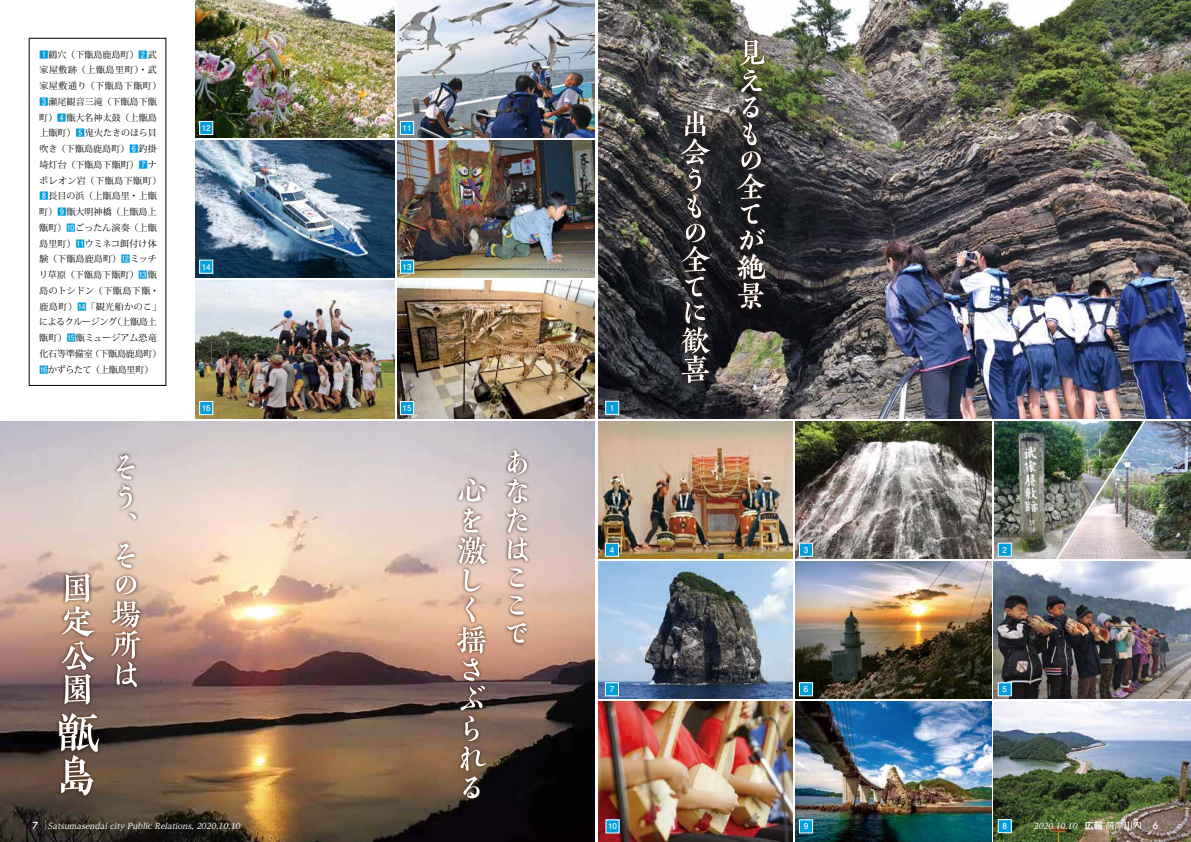
<style>
.page{position:relative;width:1191px;height:842px;background:#fff}
.page>*{position:absolute;margin:0;border:0;box-sizing:border-box;transform-origin:0 0}
.t1{font:500 9.5px "Futura";color:#fff}
.t2{font:9px/15.7px "Koz Min Pro";letter-spacing:.01em;color:#000}
.t3{font:italic 500 8px "UD Reimin Pr 6";color:#fff}
.t4{font:700 8px "Futo Go B101 Pr 6 N";color:#fff}
.s1{font-family:"Futo Go B101 Pr 6 N";font-weight:700;font-size:8.9px;color:#009dda}
.s2{font-family:"Futura";font-style:normal;font-size:9.5px}
.s3{font-family:"UD Shin Go Pro De";font-weight:700;font-style:normal;font-size:9px}
</style>
<div class="page">
<img style="left:0;top:421px;width:595px;height:421px">
<img style="left:397px;top:0;width:198px;height:138px">
<img style="left:397px;top:141px;width:198px;height:136px">
<img style="left:397px;top:280px;width:198px;height:138px">
<img style="left:196px;top:0;width:198px;height:138px">
<img style="left:196px;top:141px;width:198px;height:136px">
<img style="left:196px;top:280px;width:198px;height:138px">
<svg style="left:503px;top:447px;width:28px;height:199px;background:#d6bcb2"></svg>
<svg style="left:507px;top:450px;width:21px;height:193px;background:#d1bcb3"></svg>
<svg style="left:453px;top:475px;width:37px;height:327px;background:#a98e82"></svg>
<svg style="left:456px;top:479px;width:31px;height:319px;background:#b49b8f"></svg>
<svg style="left:55px;top:570px;width:47px;height:229px;background:#866b60"></svg>
<svg style="left:59px;top:573px;width:40px;height:222px"></svg>
<svg style="left:108px;top:451px;width:36px;height:239px;background:#c5aca1"></svg>
<svg style="left:111px;top:455px;width:29px;height:232px;background:#c9b4a9"></svg>
<div style="left:400px;top:121px;width:13px;height:14px;background:#009dda"></div>
<div style="left:400px;top:121px;width:14px;height:14px;border:1px solid #fff"></div>
<div style="left:200px;top:121px;width:13px;height:14px;background:#009dda"></div>
<div style="left:199px;top:121px;width:14px;height:14px;border:1px solid #fff"></div>
<div style="left:400px;top:260px;width:13px;height:13px;background:#009dda"></div>
<div style="left:400px;top:260px;width:14px;height:13px;border:1px solid #fff"></div>
<div style="left:200px;top:260px;width:13px;height:13px;background:#009dda"></div>
<div style="left:199px;top:260px;width:14px;height:13px;border:1px solid #fff"></div>
<div style="left:400px;top:401px;width:13px;height:14px;background:#009dda"></div>
<div style="left:400px;top:401px;width:14px;height:14px;border:1px solid #fff"></div>
<div style="left:200px;top:401px;width:13px;height:14px;background:#009dda"></div>
<div style="left:199px;top:401px;width:14px;height:14px;border:1px solid #fff"></div>
<img style="left:598px;top:0;width:593px;height:418px">
<img style="left:795px;top:421px;width:196px;height:138px">
<img style="left:994px;top:421px;width:63px;height:138px">
<img style="left:1057px;top:421px;width:134px;height:138px">
<img style="left:795px;top:562px;width:196px;height:136px">
<img style="left:994px;top:562px;width:197px;height:136px">
<img style="left:795px;top:701px;width:196px;height:141px">
<img style="left:994px;top:701px;width:197px;height:141px">
<img style="left:598px;top:421px;width:194px;height:138px">
<img style="left:598px;top:562px;width:194px;height:136px">
<img style="left:598px;top:701px;width:194px;height:141px">
<svg style="left:733px;top:36px;width:36px;height:276px;background:#383936"></svg>
<img style="left:736px;top:39px;width:29px;height:270px">
<svg style="left:677px;top:107px;width:36px;height:280px;background:#2b2b2f"></svg>
<svg style="left:681px;top:110px;width:29px;height:273px;background:#575354"></svg>
<div style="left:605px;top:401px;width:14px;height:13px;background:#009dda"></div>
<div style="left:605px;top:401px;width:14px;height:13px;border:1px solid #fff"></div>
<div style="left:998px;top:543px;width:13px;height:13px;background:#009dda"></div>
<div style="left:998px;top:683px;width:13px;height:13px;background:#009dda"></div>
<div style="left:998px;top:819px;width:13px;height:14px;background:#009dda"></div>
<div style="left:998px;top:819px;width:13px;height:14px;border:1px solid #fff"></div>
<div style="left:799px;top:543px;width:13px;height:13px;background:#009dda"></div>
<div style="left:799px;top:683px;width:13px;height:13px;background:#009dda"></div>
<div style="left:799px;top:820px;width:13px;height:13px;background:#009dda"></div>
<div style="left:605px;top:543px;width:13px;height:13px;background:#009dda"></div>
<div style="left:605px;top:683px;width:13px;height:13px;background:#009dda"></div>
<div style="left:606px;top:820px;width:13px;height:13px;background:#009dda"></div>
<svg style="left:1106px;top:820px;width:40px;height:10px"></svg>
<p class="t2" style="left:39px;top:46px;width:124px"><span class="s1">1</span>鶴穴（下甑島鹿島町）<span class="s1">2</span>武家屋敷跡（上甑島里町）・武家屋敷通り（下甑島下甑町）<br><span class="s1">3</span>瀬尾観音三滝（下甑島下甑町）<span class="s1">4</span>甑大名神太鼓（上甑島上甑町）<span class="s1">5</span>鬼火たきのほら貝吹き（下甑島鹿島町）<span class="s1">6</span>釣掛埼灯台（下甑島下甑町）<span class="s1">7</span>ナポレオン岩（下甑島下甑町）<br><span class="s1">8</span>長目の浜（上甑島里・上甑町）<span class="s1">9</span>甑大明神橋（上甑島上甑町）<span class="s1">⓾</span>ごったん演奏（上甑島里町）<span class="s1">⓫</span>ウミネコ餌付け体験（下甑島鹿島町）<span class="s1">⓬</span>ミッチリ草原（下甑島下甑町）<span class="s1">⓭</span>甑島のトシドン（下甑島下甑・鹿島町）<span class="s1">⓮</span>「観光船かのこ」によるクルージング（上甑島上甑町）<span class="s1">⓯</span>甑ミュージアム恐竜化石等準備室（下甑島鹿島町）<span class="s1">⓰</span>かずらたて（上甑島里町）</p>
<p class="t4" style="left:202px;top:122px;width:10px">12</p>
<p class="t4" style="left:402px;top:122px;width:10px">11</p>
<p class="t4" style="left:202px;top:260px;width:10px">14</p>
<p class="t4" style="left:402px;top:260px;width:10px">13</p>
<p class="t4" style="left:202px;top:402px;width:10px">16</p>
<p class="t4" style="left:402px;top:402px;width:10px">15</p>
<p class="t3" style="left:33px;top:819px;width:211px"><span class="s2">7</span> Satsumasendaicity Public Relations,2020.10.10</p>
<p class="t4" style="left:608px;top:401px;width:9px">１</p>
<p class="t4" style="left:610px;top:543px;width:6px">4</p>
<p class="t4" style="left:610px;top:683px;width:6px">7</p>
<p class="t4" style="left:803px;top:543px;width:6px">3</p>
<p class="t4" style="left:803px;top:683px;width:6px">6</p>
<p class="t4" style="left:1002px;top:543px;width:6px">2</p>
<p class="t4" style="left:1002px;top:683px;width:6px">5</p>
<p class="t4" style="left:608px;top:820px;width:10px">10</p>
<p class="t3" style="left:1033px;top:819px;width:71px">2020.10.10 <span class="s3">広報</span></p>
<p class="t1" style="left:1152px;top:818px;width:7px">6</p>
<p class="t4" style="left:1002px;top:820px;width:6px">8</p>
<p class="t4" style="left:803px;top:820px;width:6px">9</p>
</div>
